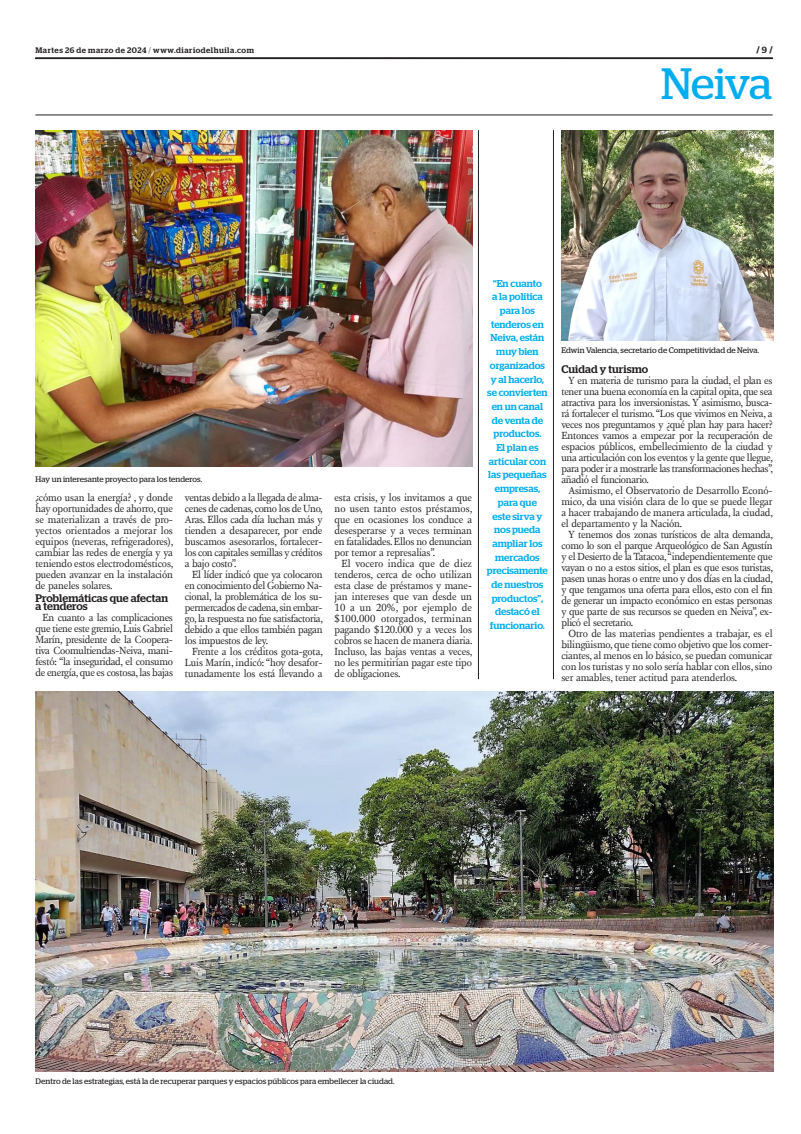
<style>
.page{position:relative;width:801px;height:1134px;background:#fff}
.page>*{position:absolute;margin:0;border:0;box-sizing:border-box;transform-origin:0 0}
.t1{font:43.9px "Stag";letter-spacing:-.025em;color:#00aeef}
.INTERTITULO{font:500 11px/8px "Stag";letter-spacing:.01em;color:#231f20}
.TEXTO{font:10.6px/11px "New Fournier BP";letter-spacing:-.02em;color:#231f20;text-align:justify}
.DESTACADO_AZUL{font:500 10px/13.7px "Stag";letter-spacing:-.005em;color:#00aeef;text-align:center}
.t2{font:700 9px "Stag";color:#231f20}
.PIE_DE_FOTO{font:8px "Stag";letter-spacing:.01em;color:#231f20}
.t3{font:500 8px "Stag";letter-spacing:.065em;color:#231f20}
.s1{font-weight:300}
.s2{font-weight:500}
</style>
<div class="page">
<svg style="left:35px;top:58px;width:738px;height:1px"></svg>
<hr style="left:35px;top:115px;width:737px;height:1px;background:#231f20">
<img style="left:35px;top:130px;width:437px;height:337px">
<img style="left:36px;top:691px;width:738px;height:381px">
<hr style="left:478px;top:130px;width:1px;height:549px;background:#231f20">
<hr style="left:553px;top:130px;width:1px;height:549px;background:#231f20">
<img style="left:561px;top:130px;width:213px;height:210px">
<p class="t3" style="left:35px;top:45px;width:220px">Martes 26 de marzo de 2024 <span class="s1">/</span> www.diariodelhuila.com</p>
<p class="t2" style="left:756px;top:45px;width:18px">/ <span class="s2">9</span> /</p>
<p class="t1" style="left:661px;top:59px;width:113px">Neiva</p>
<p class="PIE_DE_FOTO" style="left:36px;top:475px;width:168px">Hay un interesante proyecto para los tenderos.</p>
<p class="TEXTO" style="left:35px;top:492px;width:140px">¿cómo usan la energía? , y donde hay oportunidades de ahorro, que se materializan a través de pro&shy;yectos orientados a mejorar los equipos (neveras, refrigeradores), cambiar las redes de energía y ya teniendo estos electrodomésticos, pueden avanzar en la instalación de paneles solares.</p>
<p class="INTERTITULO" style="left:35px;top:594px;width:134px">Problemáticas que afectan a tenderos</p>
<p class="TEXTO" style="left:35px;top:612px;width:139px;text-indent:7px">En cuanto a las complicaciones que tiene este gremio, Luis Gabriel Marín, presidente de la Coopera&shy;tiva Coomultiendas-Neiva, mani&shy;festó: “la inseguridad, el consumo de energía, que es costosa, las bajas</p>
<p class="TEXTO" style="left:185px;top:492px;width:139px">ventas debido a la llegada de alma&shy;cenes de cadenas, como los de Uno, Aras. Ellos cada día luchan más y tienden a desaparecer, por ende buscamos asesorarlos, fortalecer&shy;los con capitales semillas y créditos a bajo costo”.</p>
<p class="TEXTO" style="left:185px;top:569px;width:140px;text-indent:7px">El líder indicó que ya colocaron en conocimiento del Gobierno Na&shy;cional, la problemática de los su&shy;permercados de cadena, sin embar&shy;go, la respuesta no fue satisfactoria, debido a que ellos también pagan los impuestos de ley.</p>
<p class="TEXTO" style="left:185px;top:646px;width:140px;text-indent:7px">Frente a los créditos gota-gota, Luis Marín, indicó: “hoy desafor&shy;tunadamente los está llevando a</p>
<p class="TEXTO" style="left:334px;top:492px;width:139px">esta crisis, y los invitamos a que no usen tanto estos préstamos, que en ocasiones los conduce a desesperarse y a veces terminan en fatalidades. Ellos no denuncian por temor a represalias”.</p>
<p class="TEXTO" style="left:334px;top:558px;width:140px;text-indent:7px">El vocero indica que de diez tenderos, cerca de ocho utilizan esta clase de préstamos y mane&shy;jan intereses que van desde un 10 a un 20%, por ejemplo de $100.000 otorgados, terminan pagando $120.000 y a veces los cobros se hacen de manera diaria.<br>Incluso, las bajas ventas a veces, no les permitirían pagar este tipo de obligaciones.</p>
<p class="DESTACADO_AZUL" style="left:487px;top:276px;width:62px">“En cuanto<br>a la política para los tenderos en<br>Neiva, están muy bien organizados y al hacerlo, se convierten en un canal de venta de productos.<br>El plan es articular con las pequeñas empresas, para que<br>este sirva y nos pueda ampliar los mercados precisamente de nuestros productos”, destacó el funcionario.</p>
<p class="PIE_DE_FOTO" style="left:561px;top:345px;width:199px">Edwin Valencia, secretario de Competitividad de Neiva.</p>
<p class="INTERTITULO" style="left:561px;top:365px;width:88px">Cuidad y turismo</p>
<p class="TEXTO" style="left:561px;top:375px;width:213px;text-indent:7px">Y en materia de turismo para la ciudad, el plan es tener una buena economía en la capital opita, que sea atractiva para los inversionistas. Y asimismo, busca&shy;rá fortalecer el turismo. “Los que vivimos en Neiva, a veces nos preguntamos y ¿qué plan hay para hacer?<br>Entonces vamos a empezar por la recuperación de espacios públicos, embellecimiento de la ciudad y una articulación con los eventos y la gente que llegue, para poder ir a mostrarle las transformaciones hechas”, añadió el funcionario.</p>
<p class="TEXTO" style="left:561px;top:485px;width:213px;text-indent:7px">Asimismo, el Observatorio de Desarrollo Econó&shy;mico, da una visión clara de lo que se puede llegar a hacer trabajando de manera articulada, la ciudad, el departamento y la Nación.</p>
<p class="TEXTO" style="left:561px;top:529px;width:213px;text-indent:7px">Y tenemos dos zonas turísticos de alta demanda, como lo son el parque Arqueológico de San Agustín y el Desierto de la Tatacoa, “independientemente que vayan o no a estos sitios, el plan es que esos turistas, pasen unas horas o entre uno y dos días en la ciudad, y que tengamos una oferta para ellos, esto con el fin de generar un impacto económico en estas personas y que parte de sus recursos se queden en Neiva”, ex&shy;plicó el secretario.</p>
<p class="TEXTO" style="left:561px;top:628px;width:213px;text-indent:7px">Otro de las materias pendientes a trabajar, es el bilingüismo, que tiene como objetivo que los comer&shy;ciantes, al menos en lo básico, se puedan comunicar con los turistas y no solo sería hablar con ellos, sino ser amables, tener actitud para atenderlos.</p>
<p class="PIE_DE_FOTO" style="left:36px;top:1077px;width:360px">Dentro de las estrategias, está la de recuperar parques y espacios públicos para embellecer la ciudad.</p>
</div>
